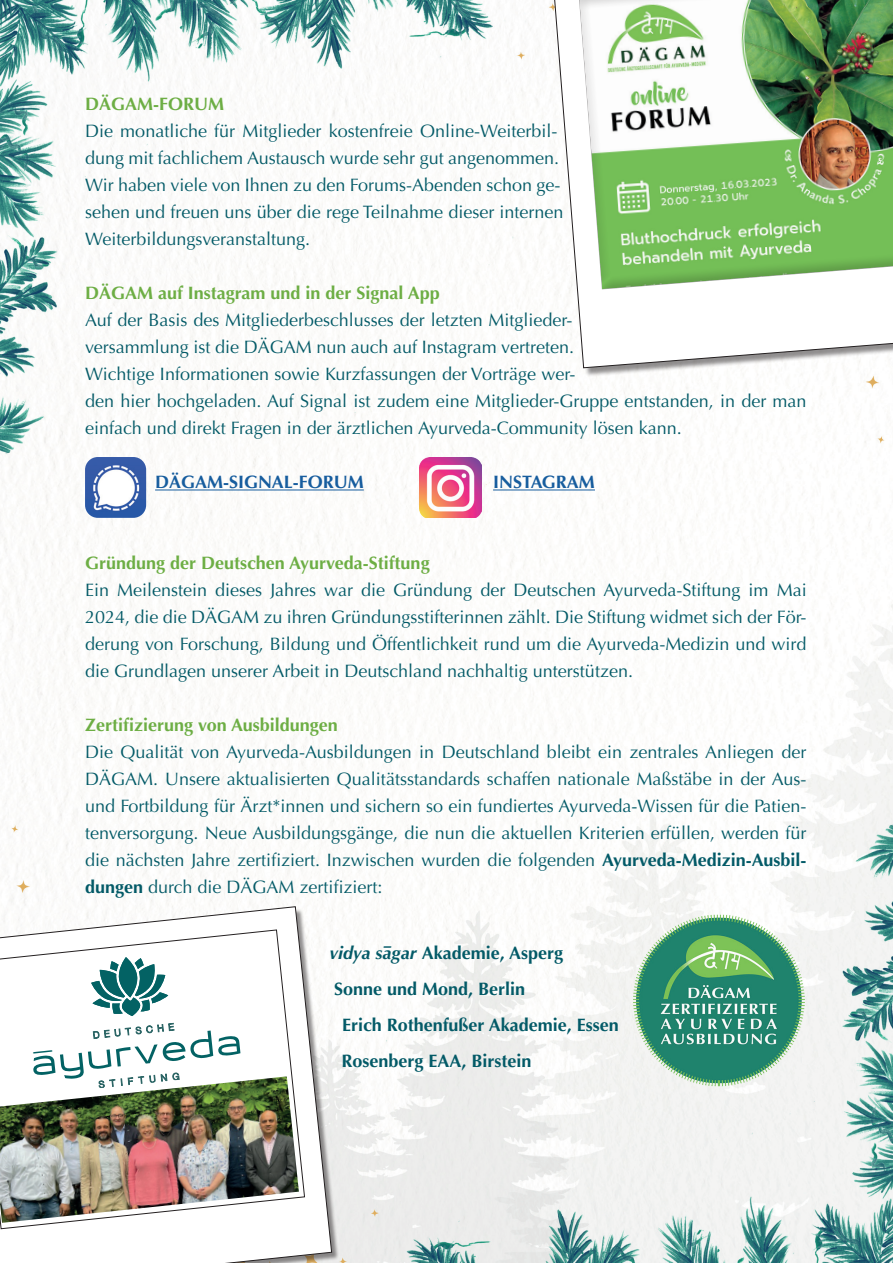
<style>
.page{position:relative;width:893px;height:1263px;background:#fff}
.page>*{position:absolute;margin:0;border:0;box-sizing:border-box;transform-origin:0 0}
.t1{font:18px/27px "Optima";color:#035a67}
.t2{font:700 18px "Optima";color:#6dae44}
.t3{font:700 18px "Optima";color:#035a67}
.t4{font:700 18px "Optima";color:#175d9e}
.t5{font:italic 700 15px "Optima";color:#035a67}
.s1{font-weight:700}
.s2{font-style:italic}
</style>
<div class="page">
<img style="left:0;top:0;width:893px;height:1263px">
<hr style="left:155px;top:489px;width:209px;height:1px;background:#175d9e">
<hr style="left:493px;top:489px;width:102px;height:1px;background:#175d9e">
<div style="left:552px;top:0;width:341px;height:377px;background:#231f20;opacity:.5"></div>
<svg style="left:551px;top:0;width:342px;height:368px"></svg>
<img style="left:577px;top:0;width:316px;height:291px">
<div style="left:0;top:908px;width:340px;height:355px;background:#231f20;opacity:.5"></div>
<svg style="left:0;top:906px;width:332px;height:357px"></svg>
<svg style="left:0;top:930px;width:305px;height:299px"></svg>
<img style="left:0;top:1076px;width:299px;height:147px">
<img style="left:85px;top:457px;width:61px;height:61px">
<img style="left:420px;top:457px;width:61px;height:61px">
<img style="left:632px;top:914px;width:174px;height:172px">
<svg style="left:33px;top:1023px;width:207px;height:65px"></svg>
<p class="t2" style="left:85px;top:94px;width:141px">DÄGAM-FORUM</p>
<p class="t1" style="left:85px;top:118px;width:480px">Die monatliche für Mitglieder kostenfreie Online-Weiterbil&shy;dung mit fachlichem Austausch wurde sehr gut angenommen.<br>Wir haben viele von Ihnen zu den Forums-Abenden schon ge&shy;sehen und freuen uns über die rege Teilnahme dieser internen Weiterbildungsveranstaltung.</p>
<p class="t2" style="left:85px;top:283px;width:356px">DÄGAM auf Instagram und in der Signal App</p>
<p class="t1" style="left:85px;top:307px;width:723px">Auf der Basis des Mitgliederbeschlusses der letzten Mitglieder-<br>versammlung ist die DÄGAM nun auch auf Instagram vertreten.<br>Wichtige Informationen sowie Kurzfassungen der Vorträge wer-<br>den hier hochgeladen. Auf Signal ist zudem eine Mitglieder-Gruppe entstanden, in der man einfach und direkt Fragen in der ärztlichen Ayurveda-Community lösen kann.</p>
<p class="t4" style="left:155px;top:472px;width:210px">DÄGAM-SIGNAL-FORUM</p>
<p class="t4" style="left:493px;top:472px;width:103px">INSTAGRAM</p>
<p class="t2" style="left:85px;top:553px;width:346px">Gründung der Deutschen Ayurveda-Stiftung</p>
<p class="t1" style="left:85px;top:577px;width:723px;text-align:justify">Ein Meilenstein dieses Jahres war die Gründung der Deutschen Ayurveda-Stiftung im Mai 2024, die die DÄGAM zu ihren Gründungsstifterinnen zählt. Die Stiftung widmet sich der För&shy;derung von Forschung, Bildung und Öffentlichkeit rund um die Ayurveda-Medizin und wird die Grundlagen unserer Arbeit in Deutschland nachhaltig unterstützen.</p>
<p class="t2" style="left:85px;top:715px;width:254px">Zertifizierung von Ausbildungen</p>
<p class="t1" style="left:85px;top:739px;width:723px;text-align:justify">Die Qualität von Ayurveda-Ausbildungen in Deutschland bleibt ein zentrales Anliegen der DÄGAM. Unsere aktualisierten Qualitätsstandards schaffen nationale Maßstäbe in der Aus&shy;und Fortbildung für Ärzt*innen und sichern so ein fundiertes Ayurveda-Wissen für die Patien&shy;tenversorgung. Neue Ausbildungsgänge, die nun die aktuellen Kriterien erfüllen, werden für die nächsten Jahre zertifiziert. Inzwischen wurden die folgenden <span class="s1">Ayurveda-Medizin-Ausbil&shy;dungen</span> durch die DÄGAM zertifiziert:</p>
<p class="t3" style="left:330px;top:943px;width:235px"><span class="s2">vidya sagar</span> Akademie, Asperg</p>
<p class="t3" style="left:334px;top:979px;width:193px">Sonne und Mond, Berlin</p>
<p class="t3" style="left:342px;top:1015px;width:278px">Erich Rothenfußer Akademie, Essen</p>
<p class="t3" style="left:342px;top:1051px;width:192px">Rosenberg EAA, Birstein</p>
<p class="t5" style="left:384px;top:936px;width:9px">–</p>
</div>
